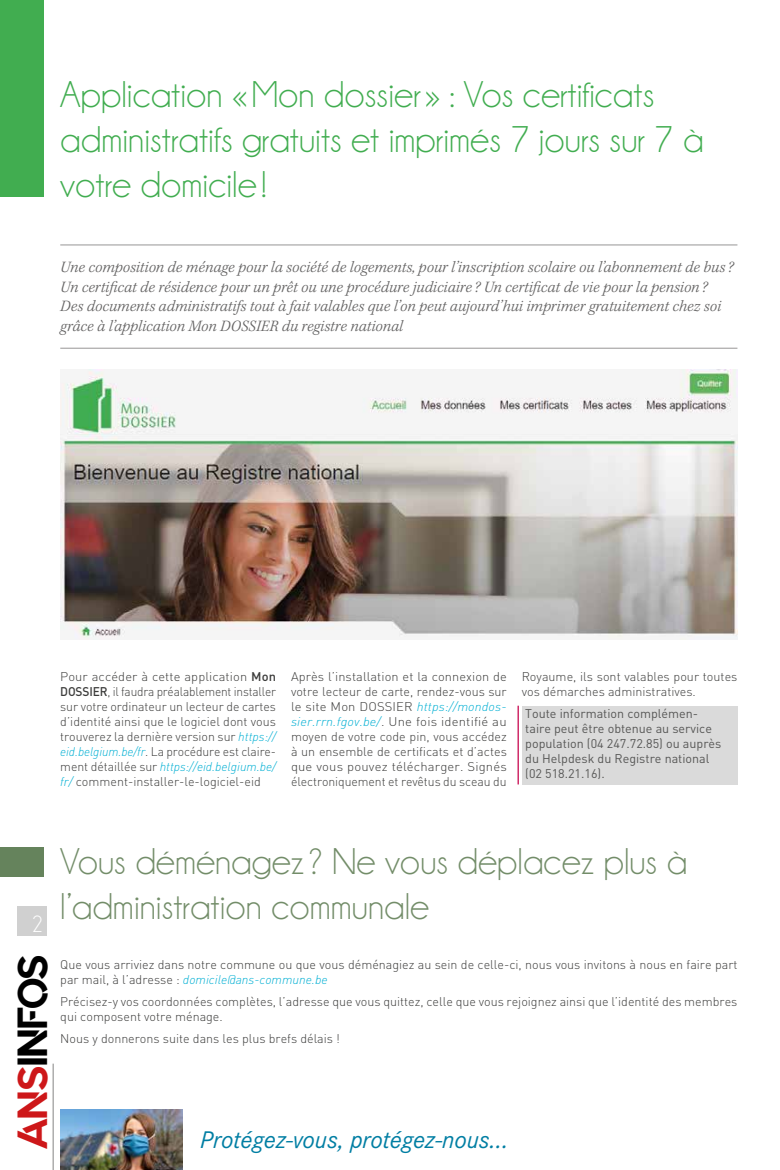
<style>
.page{position:relative;width:780px;height:1170px;background:#fff}
.page>*{position:absolute;margin:0;border:0;box-sizing:border-box;transform-origin:0 0}
.t1{font:41.88px "Quantify";color:#000}
.t2{font:37.5px/45px "Champagne&Limousines";color:#41ad50}
.t3{font:37.5px/45px "Champagne&Limousines";color:#738d69}
.t4{font:italic 25px "Corporate S";color:#007ea3}
.t5{font:23.75px "Champagne&Limousines";color:#fff}
.t6{font:italic 300 16.25px/19.5px "Kepler Std";color:#646363}
.t7{font:300 12.5px/15px "DIN";color:#3c3c3b}
.t8{font:12.5px/15px "DIN";color:#575756}
.s1{font-weight:500}
.s2{font-style:italic;color:#00afd3}
.s3{color:#cd1719}
</style>
<div class="page">
<hr style="left:53px;top:1063px;width:1px;height:106px;background:#9d9d9c">
<div style="left:18px;top:905px;width:29px;height:30px;background:#d0d0d0"></div>
<div style="left:0;top:0;width:44px;height:197px;background:#41ad50"></div>
<div style="left:0;top:847px;width:44px;height:29px;background:#65835c"></div>
<img style="left:60px;top:1109px;width:122px;height:60px">
<hr style="left:60px;top:244px;width:677px;height:1px;background:#7c7b7b">
<hr style="left:60px;top:348px;width:677px;height:1px;background:#7c7b7b">
<div style="left:521px;top:705px;width:216px;height:79px;background:#dadada"></div>
<hr style="left:517px;top:705px;width:1px;height:79px;background:#c6014a">
<img style="left:60px;top:370px;width:677px;height:269px">
<h2 class="t2" style="left:60px;top:72px;width:645px">Application «Mon dossier» : Vos certificats administratifs gratuits et imprimés 7 jours sur 7 à votre domicile!</h2>
<p class="t6" style="left:60px;top:258px;width:675px">Une composition de ménage pour la société de logements, pour l’inscription scolaire ou l’abonnement de bus?<br>Un certificat de résidence pour un prêt ou une procédure judiciaire ? Un certificat de vie pour la pension?<br>Des documents administratifs tout à fait valables que l’on peut aujourd’hui imprimer gratuitement chez soi grâce à l’application Mon DOSSIER du registre national</p>
<p class="t7" style="left:60px;top:669px;width:217px;text-align:justify">Pour accéder à cette application <span class="s1">Mon DOSSIER</span>, il faudra préalablement installer sur votre ordinateur un lecteur de cartes d’identité ainsi que le logiciel dont vous trouverez la dernière version sur <span class="s2">https:// eid.belgium.be/fr</span>. La procédure est claire&shy;ment détaillée sur <span class="s2">https://eid.belgium.be/ fr/</span> comment-installer-le-logiciel-eid</p>
<p class="t7" style="left:291px;top:669px;width:217px;text-align:justify">Après l’installation et la connexion de votre lecteur de carte, rendez-vous sur le site Mon DOSSIER <span class="s2">https://mondos&shy;sier.rrn.fgov.be/</span>. Une fois identifié au moyen de votre code pin, vous accédez à un ensemble de certificats et d’actes que vous pouvez télécharger. Signés électroniquement et revêtus du sceau du</p>
<p class="t7" style="left:521px;top:669px;width:217px">Royaume, ils sont valables pour toutes vos démarches administratives.</p>
<p class="t8" style="left:525px;top:705px;width:198px">Toute information complémen&shy;taire peut être obtenue au service population (04 247.72.85) ou auprès du Helpdesk du Registre national (02 518.21.16).</p>
<h3 class="t5" style="left:31px;top:911px;width:14px">2</h3>
<h1 class="t1" style="left:9px;top:1149px;width:197px;rotate:-90deg"><span class="s3">ANS</span>INFOS</h1>
<h2 class="t3" style="left:60px;top:838px;width:628px">Vous déménagez? Ne vous déplacez plus à l’administration communale</h2>
<p class="t7" style="left:60px;top:956px;width:678px">Que vous arriviez dans notre commune ou que vous déménagiez au sein de celle-ci, nous vous invitons à nous en faire part par mail, à l’adresse : <span class="s2">domicile@ans-commune.be</span></p>
<p class="t7" style="left:60px;top:993px;width:678px">Précisez-y vos coordonnées complètes, l’adresse que vous quittez, celle que vous rejoignez ainsi que l’identité des membres qui composent votre ménage.</p>
<p class="t7" style="left:60px;top:1030px;width:281px">Nous y donnerons suite dans les plus brefs délais !</p>
<h3 class="t4" style="left:200px;top:1125px;width:309px">Protégez-vous, protégez-nous...</h3>
</div>
